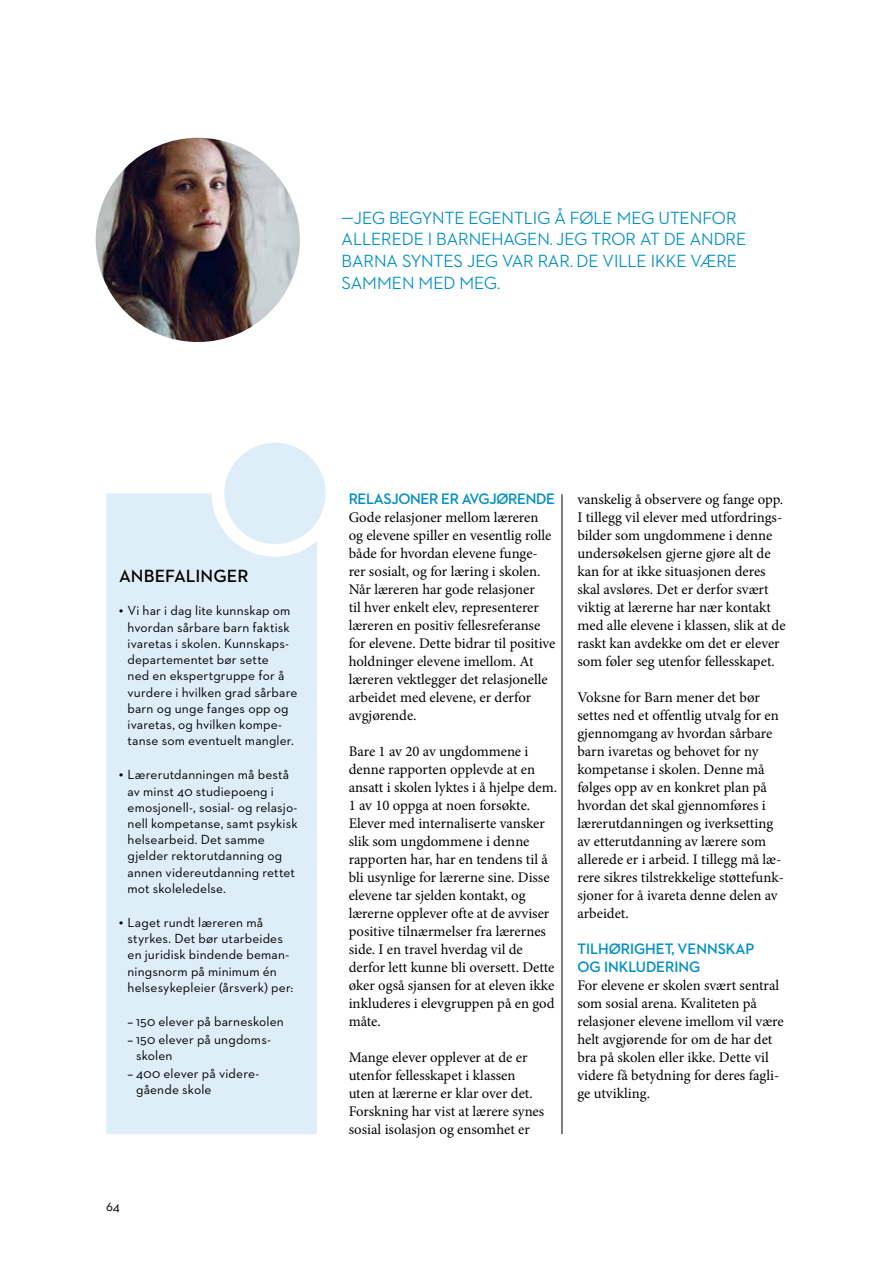
<style>
.page{position:relative;width:893px;height:1263px;background:#fff}
.page>*{position:absolute;margin:0;border:0;box-sizing:border-box;transform-origin:0 0}
.t1{font:500 18px/21.6px "Neutraface 2 Display";color:#008fc3}
.t2{font:600 18px "Neutraface 2 Text";letter-spacing:-.005em;color:#000}
.t3{font:700 15.45px/18px "Neutraface 2 Display";color:#008fc3}
.t4{font:700 15.45px "Neutraface 2 Display";letter-spacing:-.02em;color:#008fc3}
.t5{font:14.7px/18px "Minion Pro";color:#000}
.t6{font:13.5px/16.2px "Neutraface 2 Text";letter-spacing:.01em;color:#000}
.s1{font-weight:700;font-size:14.7px}
.s2{font-size:14.7px}
</style>
<div class="page">
<hr style="left:562px;top:494px;width:1px;height:640px;background:#000">
<img style="left:96px;top:138px;width:204px;height:204px;border-radius:102px">
<div style="left:106px;top:493px;width:211px;height:641px;background:#ddeef8"></div>
<div style="left:224px;top:443px;width:102px;height:101px;background:#ddeef8;border-radius:50%"></div>
<p class="t1" style="left:342px;top:207px;width:406px">—JEG BEGYNTE EGENTLIG Å FØLE MEG UTENFOR ALLEREDE I BARNEHAGEN. JEG TROR AT DE ANDRE BARNA SYNTES JEG VAR RAR. DE VILLE IKKE VÆRE SAMMEN MED MEG.</p>
<p class="t2" style="left:119px;top:564px;width:131px">ANBEFALINGER</p>
<p class="t6" style="left:128px;top:603px;width:171px;text-indent:-8px"><span class="s1">•</span> Vi har i dag lite kunnskap om hvordan sårbare barn faktisk ivaretas i skolen. Kunnskaps&shy;departementet bør sette<br>ned en ekspertgruppe for å vurdere i hvilken grad sårbare barn og unge fanges opp og ivaretas, og hvilken kompe&shy;tanse som eventuelt mangler.</p>
<p class="t6" style="left:128px;top:766px;width:172px;text-indent:-8px"><span class="s1">•</span> Lærerutdanningen må bestå av minst 40 studiepoeng i emosjonell-, sosial- og relasjo&shy;nell kompetanse, samt psykisk helsearbeid. Det samme gjelder rektorutdanning og annen videreutdanning rettet mot skoleledelse.</p>
<p class="t6" style="left:128px;top:914px;width:167px;text-indent:-8px"><span class="s1">•</span> Laget rundt læreren må styrkes. Det bør utarbeides en juridisk bindende beman&shy;ningsnorm på minimum én helsesykepleier (årsverk) per:</p>
<p class="t6" style="left:128px;top:1013px;width:158px"><span class="s2">–</span> 150 elever på barneskolen</p>
<p class="t6" style="left:136px;top:1031px;width:136px;text-indent:-9px"><span class="s2">–</span> 150 elever på ungdoms&shy;skolen</p>
<p class="t6" style="left:136px;top:1065px;width:125px;text-indent:-9px"><span class="s2">–</span> 400 elever på videre&shy;gående skole</p>
<p class="t6" style="left:106px;top:1198px;width:15px">64</p>
<p class="t4" style="left:349px;top:490px;width:208px">RELASJONER ER AVGJØRENDE</p>
<p class="t5" style="left:349px;top:508px;width:208px">Gode relasjoner mellom læreren og elevene spiller en vesentlig rolle både for hvordan elevene funge&shy;rer sosialt, og for læring i skolen.<br>Når læreren har gode relasjoner<br>til hver enkelt elev, representerer læreren en positiv fellesreferanse for elevene. Dette bidrar til positive holdninger elevene imellom. At læreren vektlegger det relasjonelle arbeidet med elevene, er derfor avgjørende.</p>
<p class="t5" style="left:349px;top:742px;width:210px">Bare 1 av 20 av ungdommene i denne rapporten opplevde at en ansatt i skolen lyktes i å hjelpe dem.<br>1 av 10 oppga at noen forsøkte.<br>Elever med internaliserte vansker slik som ungdommene i denne rapporten har, har en tendens til å bli usynlige for lærerne sine. Disse elevene tar sjelden kontakt, og lærerne opplever ofte at de avviser positive tilnærmelser fra lærernes side. I en travel hverdag vil de derfor lett kunne bli oversett. Dette øker også sjansen for at eleven ikke inkluderes i elevgruppen på en god måte.</p>
<p class="t5" style="left:349px;top:1048px;width:197px">Mange elever opplever at de er utenfor fellesskapet i klassen uten at lærerne er klar over det.<br>Forskning har vist at lærere synes sosial isolasjon og ensomhet er</p>
<p class="t5" style="left:577px;top:490px;width:210px">vanskelig å observere og fange opp.<br>I tillegg vil elever med utfordrings&shy;bilder som ungdommene i denne undersøkelsen gjerne gjøre alt de kan for at ikke situasjonen deres skal avsløres. Det er derfor svært viktig at lærerne har nær kontakt med alle elevene i klassen, slik at de raskt kan avdekke om det er elever som føler seg utenfor fellesskapet.</p>
<p class="t5" style="left:577px;top:688px;width:208px">Voksne for Barn mener det bør settes ned et offentlig utvalg for en gjennomgang av hvordan sårbare barn ivaretas og behovet for ny kompetanse i skolen. Denne må følges opp av en konkret plan på hvordan det skal gjennomføres i lærerutdanningen og iverksetting av etterutdanning av lærere som allerede er i arbeid. I tillegg må læ&shy;rere sikres tilstrekkelige støttefunk&shy;sjoner for å ivareta denne delen av arbeidet.</p>
<p class="t3" style="left:577px;top:940px;width:178px">TILHØRIGHET, VENNSKAP<br>OG INKLUDERING</p>
<p class="t5" style="left:577px;top:976px;width:208px">For elevene er skolen svært sentral som sosial arena. Kvaliteten på relasjoner elevene imellom vil være helt avgjørende for om de har det bra på skolen eller ikke. Dette vil videre få betydning for deres fagli&shy;ge utvikling.</p>
</div>
